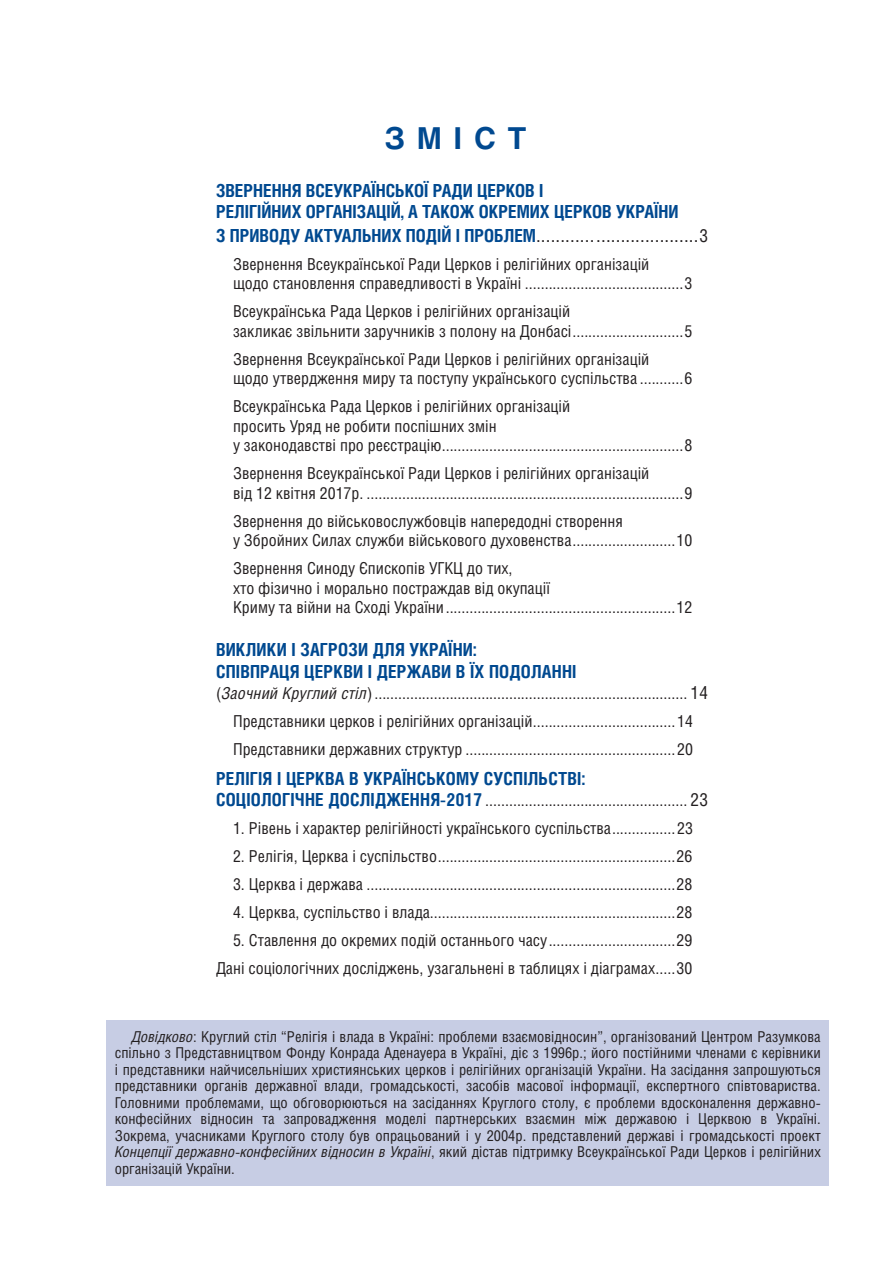
<style>
.page{position:relative;width:893px;height:1263px;background:#fff}
.page>*{position:absolute;margin:0;border:0;box-sizing:border-box;transform-origin:0 0}
.t1{font:700 30px "Helios";letter-spacing:.39em;color:#004990}
.t2{font:19.5px "Helios Cond";color:#231f20}
.t3{font:700 18px/21.6px "Helios Cond";letter-spacing:.01em;color:#004990}
.t4{font:16.5px/19.5px "Helios Cond";color:#231f20}
.t5{font:15px/16.5px "Helios Cond";color:#231f20;text-align:justify}
.s1{font-weight:700;font-size:18px;color:#004990}
.s2{font-size:18px}
.s3{font-style:italic}
</style>
<div class="page">
<div style="left:106px;top:1020px;width:723px;height:166px;background:#c7cde4"></div>
<h1 class="t1" style="left:385px;top:121px;width:143px">ЗМІСТ</h1>
<p class="t3" style="left:216px;top:180px;width:464px">ЗВЕРНЕННЯ ВСЕУКРАЇНСЬКОЇ РАДИ ЦЕРКОВ І<br>РЕЛІГІЙНИХ ОРГАНІЗАЦІЙ, А ТАКОЖ ОКРЕМИХ ЦЕРКОВ УКРАЇНИ</p>
<p class="t2" style="left:216px;top:227px;width:494px"><span class="s1">З ПРИВОДУ АКТУАЛЬНИХ ПОДІЙ І ПРОБЛЕМ</span>............ .....................<span class="s2">3</span></p>
<p class="t4" style="left:233px;top:256px;width:461px">Звернення Всеукраїнської Ради Церков і релігійних організацій<br>щодо становлення справедливості в Україні ........................................3</p>
<p class="t4" style="left:233px;top:303px;width:461px">Всеукраїнська Рада Церков і релігійних організацій<br>закликає звільнити заручників з полону на Донбасі ............................5</p>
<p class="t4" style="left:233px;top:351px;width:461px">Звернення Всеукраїнської Ради Церков і релігійних організацій<br>щодо утвердження миру та поступу українського суспільства ...........6</p>
<p class="t4" style="left:233px;top:398px;width:461px">Всеукраїнська Рада Церков і релігійних організацій<br>просить Уряд не робити поспішних змін<br>у законодавстві про реєстрацію .............................................................8</p>
<p class="t4" style="left:233px;top:465px;width:461px">Звернення Всеукраїнської Ради Церков і релігійних організацій<br>від 12 квітня 2017р. ................................................................................9</p>
<p class="t4" style="left:233px;top:513px;width:461px">Звернення до військовослужбовців напередодні створення<br>у Збройних Силах служби військового духовенства ..........................10</p>
<p class="t4" style="left:233px;top:560px;width:461px">Звернення Синоду Єпископів УГКЦ до тих,<br>хто фізично і морально постраждав від окупації<br>Криму та війни на Сході України ..........................................................12</p>
<p class="t3" style="left:216px;top:639px;width:362px">ВИКЛИКИ І ЗАГРОЗИ ДЛЯ УКРАЇНИ:<br>СПІВПРАЦЯ ЦЕРКВИ І ДЕРЖАВИ В ЇХ ПОДОЛАННІ</p>
<p class="t4" style="left:216px;top:680px;width:494px;line-height:28px;text-align:center">(<span class="s3">Заочний Круглий стіл</span>) ............................................................................... <span class="s2">14<br></span>Представники церков і релігійних організацій ....................................14<br>Представники державних структур .....................................................20</p>
<p class="t3" style="left:216px;top:768px;width:371px">РЕЛІГІЯ І ЦЕРКВА В УКРАЇНСЬКОМУ СУСПІЛЬСТВІ:</p>
<p class="t4" style="left:216px;top:792px;width:494px"><span class="s1">СОЦІОЛОГІЧНЕ ДОСЛІДЖЕННЯ-2017</span> ................................................... <span class="s2">23</span></p>
<p class="t4" style="left:233px;top:820px;width:461px">1. Рівень і характер релігійності українського суспільства ................23</p>
<p class="t4" style="left:233px;top:848px;width:461px">2. Релігія, Церква і суспільство ............................................................26</p>
<p class="t4" style="left:233px;top:876px;width:461px">3. Церква і держава ..............................................................................28</p>
<p class="t4" style="left:233px;top:904px;width:461px">4. Церква, суспільство і влада..............................................................28</p>
<p class="t4" style="left:216px;top:928px;width:478px;line-height:28px;text-align:right">5. Ставлення до окремих подій останнього часу ................................29<br>Дані соціологічних досліджень, узагальнені в таблицях і діаграмах .....30</p>
<p class="t5" style="left:115px;top:1029px;width:707px;text-indent:17px"><span class="s3">Довідково</span>: Круглий стіл “Релігія і влада в Україні: проблеми взаємовідносин”, організований Центром Разумкова спільно з Представництвом Фонду Конрада Аденауера в Україні, діє з 1996р.; його постійними членами є керівники і представники найчисельніших християнських церков і релігійних організацій України. На засідання запрошуються представники органів державної влади, громадськості, засобів масової інформації, експертного співтовариства.<br>Головними проблемами, що обговорюються на засіданнях Круглого столу, є проблеми вдосконалення державно&shy;конфесійних відносин та запровадження моделі партнерських взаємин між державою і Церквою в Україні.<br>Зокрема, учасниками Круглого столу був опрацьований і у 2004р. представлений державі і громадськості проект <span class="s3">Концепції державно-конфесійних відносин в Україні</span>, який дістав підтримку Всеукраїнської Ради Церков і релігійних організацій України.</p>
</div>
